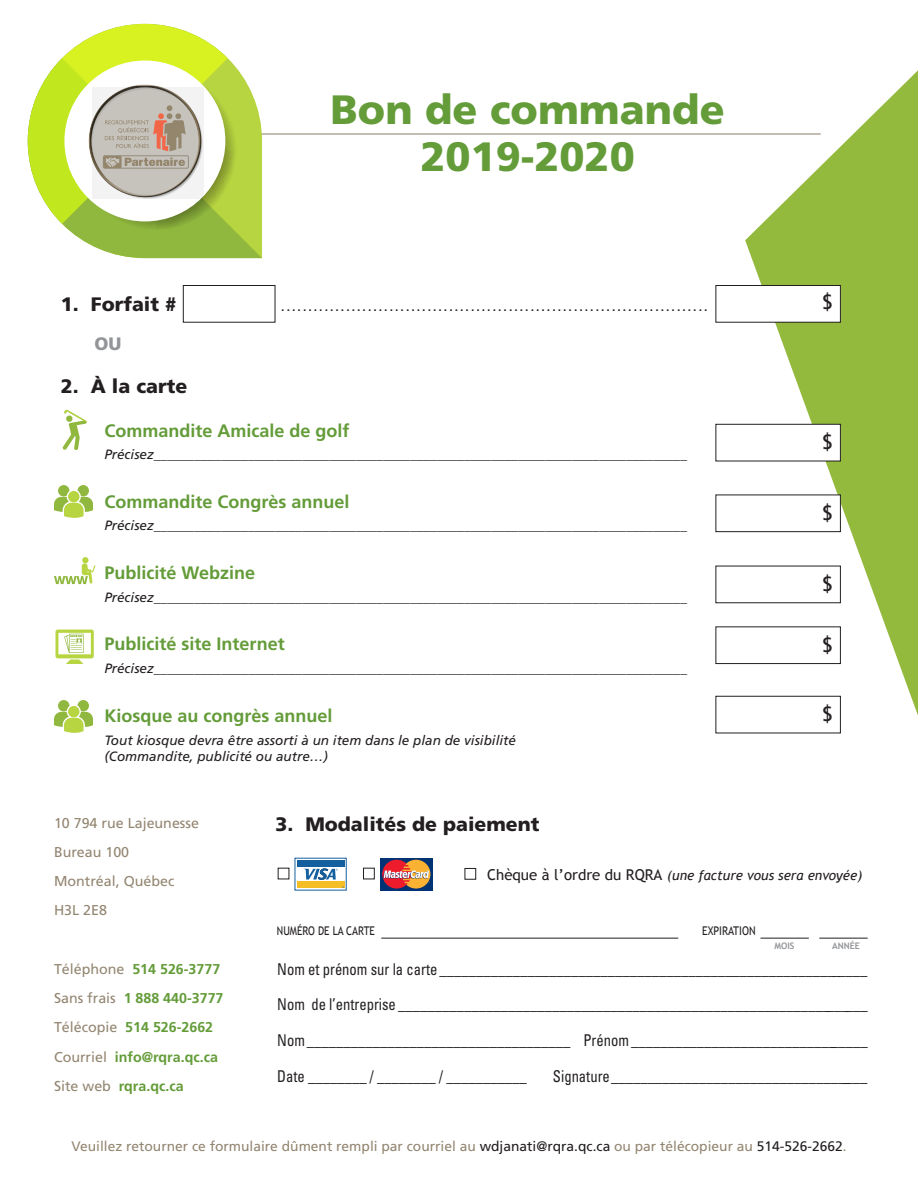
<style>
.page{position:relative;width:918px;height:1188px;background:#fff}
.page>*{position:absolute;margin:0;border:0;box-sizing:border-box;transform-origin:0 0}
.t1{font:900 40.95px/46.7px "Frutiger";color:#649c39;text-align:center}
.t2{font:20.7px "Frutiger";color:#231f20}
.t3{font:300 19.5px "Frutiger";color:#231f20}
.t4{font:900 19.5px "Frutiger";color:#231f20}
.t5{font:700 18px "Frutiger";color:#649c39}
.t6{font:900 18px "Frutiger";color:#939598}
.t7{font:condensed 16.2px "Univers";color:#231f20;scale:.9 1}
.t8{font:700 14.25px/29.2px "Frutiger";color:#649c39}
.t9{font:14.25px/29.2px "Frutiger";color:#938671}
.t10{font:13.8px "Frutiger";color:#938671}
.t11{font:italic 13.5px/16.2px "Frutiger";color:#231f20}
.t12{font:italic 13.5px "Trebuchet MS";color:#231f20}
.t13{font:12px "Trebuchet MS";color:#231f20;scale:.84 1}
.t14{font:12px "Trebuchet MS";color:#231f20;scale:.86 1}
.t15{font:700 9px "Trebuchet MS";color:#939598}
.s1{font-style:normal;font-size:15px}
.s2{font-weight:400;color:#938671}
.s3{color:#231f20}
</style>
<div class="page">
<svg style="left:745px;top:70px;width:173px;height:646px;fill:#93b93d"></svg>
<div style="left:183px;top:285px;width:92px;height:38px;border:1px solid #231f20"></div>
<div style="left:716px;top:285px;width:124px;height:37px;background:#fff"></div>
<div style="left:716px;top:285px;width:125px;height:38px;border:1px solid #231f20"></div>
<div style="left:716px;top:424px;width:124px;height:37px;background:#fff"></div>
<div style="left:716px;top:424px;width:125px;height:37px;border:1px solid #231f20"></div>
<div style="left:716px;top:495px;width:124px;height:37px;background:#fff"></div>
<div style="left:716px;top:495px;width:125px;height:37px;border:1px solid #231f20"></div>
<div style="left:716px;top:566px;width:124px;height:37px;background:#fff"></div>
<div style="left:716px;top:566px;width:125px;height:37px;border:1px solid #231f20"></div>
<div style="left:716px;top:626px;width:125px;height:38px;border:1px solid #231f20"></div>
<div style="left:716px;top:696px;width:125px;height:37px;border:1px solid #231f20"></div>
<div style="left:465px;top:868px;width:11px;height:12px;border:1px solid #231f20"></div>
<div style="left:363px;top:868px;width:12px;height:11px;border:1px solid #231f20"></div>
<div style="left:380px;top:858px;width:52px;height:33px;background:#013374"></div>
<svg style="left:382px;top:860px;width:48px;height:29px"></svg>
<div style="left:297px;top:860px;width:48px;height:7px;background:#135fa0"></div>
<div style="left:297px;top:881px;width:48px;height:7px;background:#f4be24"></div>
<svg style="left:304px;top:868px;width:34px;height:12px"></svg>
<hr style="left:381px;top:938px;width:297px;height:1px;background:#231f20">
<hr style="left:819px;top:938px;width:49px;height:1px;background:#231f20">
<hr style="left:760px;top:938px;width:49px;height:1px;background:#231f20">
<hr style="left:56px;top:133px;width:765px;height:2px;background:#b2a794">
<svg style="left:69px;top:69px;width:193px;height:189px"></svg>
<svg style="left:28px;top:24px;width:209px;height:206px"></svg>
<svg style="left:56px;top:630px;width:38px;height:34px"></svg>
<svg style="left:54px;top:485px;width:39px;height:33px"></svg>
<svg style="left:54px;top:700px;width:39px;height:33px"></svg>
<svg style="left:63px;top:410px;width:24px;height:40px"></svg>
<svg style="left:54px;top:557px;width:42px;height:27px"></svg>
<h3 class="t4" style="left:61px;top:293px;width:117px">1. Forfait #</h3>
<h1 class="t1" style="left:331px;top:86px;width:396px">Bon de commande<br>2019-2020</h1>
<h3 class="t3" style="left:280px;top:293px;width:430px">...............................................................................</h3>
<h3 class="t6" style="left:94px;top:333px;width:28px">OU</h3>
<h3 class="t4" style="left:61px;top:375px;width:128px">2. À la carte</h3>
<h3 class="t5" style="left:104px;top:420px;width:247px">Commandite Amicale de golf</h3>
<p class="t11" style="left:104px;top:446px;width:584px">Précisez_______________________________________________________________________________</p>
<h3 class="t5" style="left:104px;top:491px;width:247px">Commandite Congrès annuel</h3>
<p class="t11" style="left:104px;top:518px;width:584px">Précisez_______________________________________________________________________________</p>
<h3 class="t5" style="left:104px;top:562px;width:167px">Publicité Webzine ☐</h3>
<p class="t11" style="left:104px;top:589px;width:584px">Précisez_______________________________________________________________________________</p>
<h3 class="t5" style="left:104px;top:634px;width:182px">Publicité site Internet</h3>
<p class="t11" style="left:104px;top:660px;width:584px">Précisez_______________________________________________________________________________</p>
<h3 class="t5" style="left:104px;top:705px;width:230px">Kiosque au congrès annuel</h3>
<p class="t11" style="left:104px;top:732px;width:413px">Tout kiosque devra être assorti à un item dans le plan de visibilité (Commandite, publicité ou autre…)</p>
<h2 class="t2" style="left:822px;top:290px;width:13px">$</h2>
<h2 class="t2" style="left:822px;top:430px;width:13px">$</h2>
<h2 class="t2" style="left:822px;top:501px;width:13px">$</h2>
<h2 class="t2" style="left:822px;top:572px;width:13px">$</h2>
<h2 class="t2" style="left:822px;top:633px;width:13px">$</h2>
<h2 class="t2" style="left:822px;top:702px;width:13px">$</h2>
<p class="t9" style="left:54px;top:808px;width:146px">10 794 rue Lajeunesse</p>
<h3 class="t4" style="left:275px;top:812px;width:266px">3. Modalités de paiement</h3>
<p class="t9" style="left:54px;top:837px;width:122px">Bureau 100<br>Montréal, Québec<br>H3L 2E8</p>
<p class="t12" style="left:487px;top:867px;width:377px"><span class="s1">Chèque à l’ordre du RQRA</span> (une facture vous sera envoyée)</p>
<p class="t8" style="left:54px;top:954px;width:171px"><span class="s2">Téléphone</span> 514 526-3777<br><span class="s2">Sans frais</span> 1 888 440-3777<br><span class="s2">Télécopie</span> 514 526-2662<br><span class="s2">Courriel</span> info@rqra.qc.ca<br><span class="s2">Site web</span> rqra.qc.ca</p>
<p class="t13" style="left:277px;top:924px;width:118px">NUMÉRO DE LA CARTE</p>
<p class="t14" style="left:702px;top:924px;width:64px">EXPIRATION</p>
<p class="t15" style="left:774px;top:940px;width:22px">MOIS</p>
<p class="t15" style="left:832px;top:940px;width:29px">ANNÉE</p>
<p class="t7" style="left:277px;top:959px;width:657px">Nom et prénom sur la carte ___________________________________________________________</p>
<p class="t7" style="left:277px;top:994px;width:658px">Nom de l’entreprise _________________________________________________________________</p>
<p class="t7" style="left:277px;top:1030px;width:658px">Nom ____________________________________ Prénom _________________________________</p>
<p class="t7" style="left:277px;top:1066px;width:279px">Date ________ / ________ / ___________</p>
<p class="t7" style="left:553px;top:1066px;width:351px">Signature____________________________________</p>
<p class="t10" style="left:71px;top:1138px;width:777px">Veuillez retourner ce formulaire dûment rempli par courriel au <span class="s3">wdjanati@rqra.qc.ca</span> ou par télécopieur au <span class="s3">514-526-2662</span>.</p>
</div>
